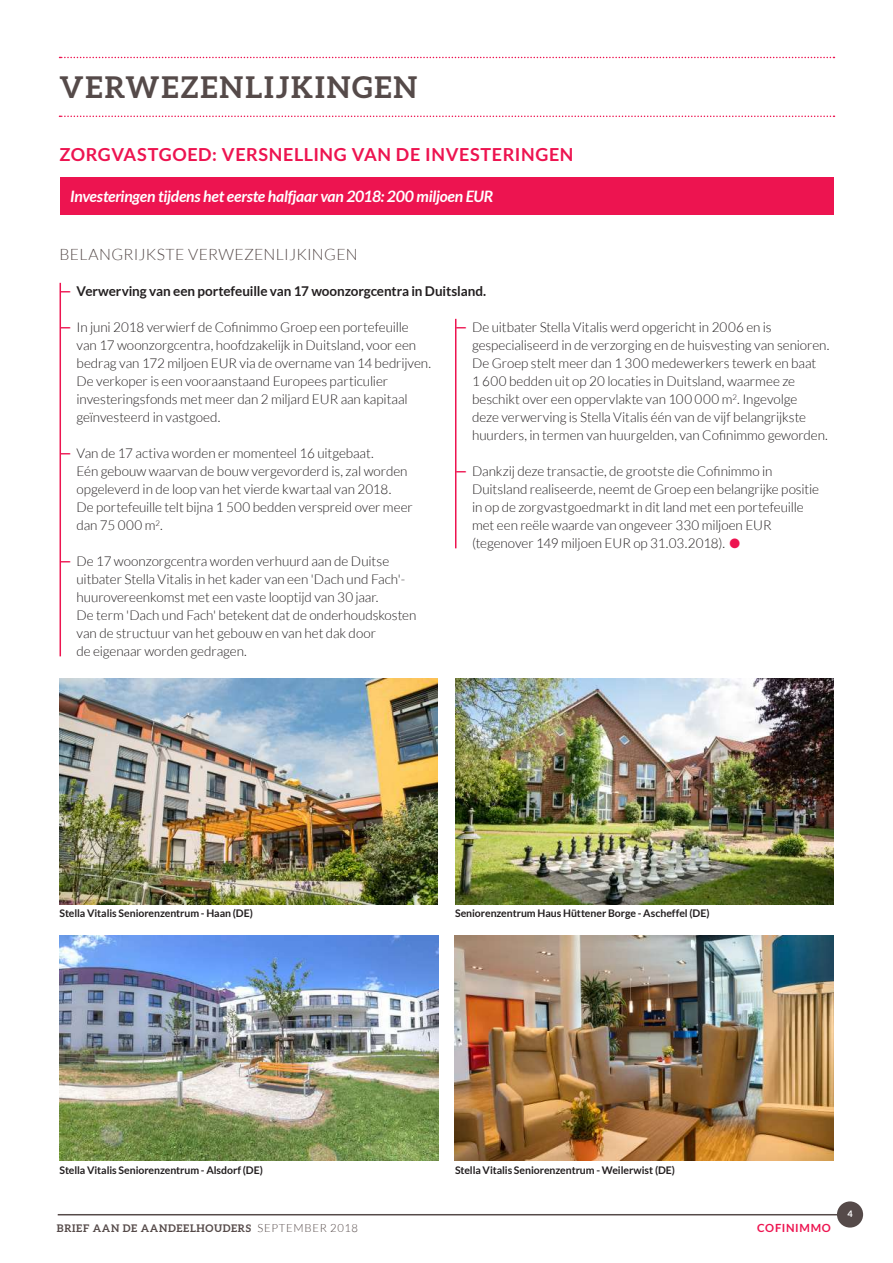
<style>
.page{position:relative;width:893px;height:1263px;background:#fff}
.page>*{position:absolute;margin:0;border:0;box-sizing:border-box;transform-origin:0 0}
.t1{font:700 30px "Aleo";letter-spacing:.065em;color:#554a49}
.t2{font:700 18px "Lato";letter-spacing:.03em;color:#ed1450}
.t3{font:italic 700 15.75px "Lato";letter-spacing:-.02em;color:#fff}
.t4{font:300 15.75px "Lato";letter-spacing:.02em;color:#554a49}
.t5{font:300 13.5px/18px "Lato";letter-spacing:-.005em;color:#231f20}
.t6{font:700 13.5px "Lato";letter-spacing:-.01em;color:#231f20}
.t7{font:700 11.25px "Lato";letter-spacing:.06em;color:#ed1450}
.t8{font:700 10.5px "Lato";letter-spacing:-.005em;color:#231f20}
.t9{font:700 10.5px "Aleo";letter-spacing:.065em;color:#554a49}
.t10{font:700 9px "Aleo";color:#fff}
.s1{font-size:14.25px;color:#ed1450}
.s2{font-weight:700;font-size:14.25px;color:#ed1450}
.s3{color:#ed1450}
.s4{font-family:"Lato";font-weight:300;font-size:11.25px}
</style>
<div class="page">
<hr style="left:58px;top:1214px;width:785px;height:1px;background:#554a49">
<div style="left:837px;top:1201px;width:26px;height:26px;background:#554a49;border-radius:50%"></div>
<svg style="left:60px;top:57px;width:774px;height:1px"></svg>
<svg style="left:59px;top:116px;width:775px;height:1px"></svg>
<hr style="left:60px;top:283px;width:1px;height:373px;background:#ed1450">
<hr style="left:455px;top:319px;width:1px;height:229px;background:#ed1450">
<img style="left:60px;top:679px;width:378px;height:225px">
<img style="left:60px;top:935px;width:378px;height:225px">
<img style="left:455px;top:679px;width:378px;height:225px">
<img style="left:455px;top:935px;width:378px;height:225px">
<div style="left:60px;top:178px;width:773px;height:37px;background:#ed1450"></div>
<h1 class="t1" style="left:60px;top:70px;width:359px">VERWEZENLIJKINGEN</h1>
<h2 class="t2" style="left:60px;top:144px;width:515px">ZORGVASTGOED: VERSNELLING VAN DE INVESTERINGEN</h2>
<p class="t3" style="left:70px;top:187px;width:425px">Investeringen tijdens het eerste halfjaar van 2018: 200 miljoen EUR</p>
<p class="t4" style="left:60px;top:246px;width:300px">BELANGRIJKSTE VERWEZENLIJKINGEN</p>
<p class="t6" style="left:60px;top:284px;width:428px"><span class="s1">—</span> Verwerving van een portefeuille van 17 woonzorgcentra in Duitsland.</p>
<p class="t5" style="left:77px;top:319px;width:356px;text-indent:-17px"><span class="s2">—</span> In juni 2018 verwierf de Cofinimmo Groep een portefeuille van 17 woonzorgcentra, hoofdzakelijk in Duitsland, voor een bedrag van 172 miljoen EUR via de overname van 14 bedrijven.<br>De verkoper is een vooraanstaand Europees particulier investeringsfonds met meer dan 2 miljard EUR aan kapitaal geïnvesteerd in vastgoed.</p>
<p class="t5" style="left:77px;top:445px;width:338px;text-indent:-17px"><span class="s2">—</span> Van de 17 activa worden er momenteel 16 uitgebaat.<br>Eén gebouw waarvan de bouw vergevorderd is, zal worden opgeleverd in de loop van het vierde kwartaal van 2018.<br>De portefeuille telt bijna 1 500 bedden verspreid over meer dan 75 000 m<sup>2</sup>.</p>
<p class="t5" style="left:77px;top:553px;width:341px;text-indent:-17px"><span class="s2">—</span> De 17 woonzorgcentra worden verhuurd aan de Duitse uitbater Stella Vitalis in het kader van een 'Dach und Fach'- huurovereenkomst met een vaste looptijd van 30 jaar.<br>De term 'Dach und Fach' betekent dat de onderhoudskosten van de structuur van het gebouw en van het dak door<br>de eigenaar worden gedragen.</p>
<p class="t5" style="left:472px;top:319px;width:359px;text-indent:-17px"><span class="s2">—</span> De uitbater Stella Vitalis werd opgericht in 2006 en is gespecialiseerd in de verzorging en de huisvesting van senioren.<br>De Groep stelt meer dan 1 300 medewerkers tewerk en baat<br>1 600 bedden uit op 20 locaties in Duitsland, waarmee ze beschikt over een oppervlakte van 100 000 m<sup>2</sup>. Ingevolge<br>deze verwerving is Stella Vitalis één van de vijf belangrijkste huurders, in termen van huurgelden, van Cofinimmo geworden.</p>
<p class="t5" style="left:472px;top:463px;width:349px;text-indent:-17px"><span class="s2">—</span> Dankzij deze transactie, de grootste die Cofinimmo in Duitsland realiseerde, neemt de Groep een belangrijke positie in op de zorgvastgoedmarkt in dit land met een portefeuille met een reële waarde van ongeveer 330 miljoen EUR (tegenover 149 miljoen EUR op 31.03.2018). <span class="s3">●</span></p>
<p class="t8" style="left:60px;top:907px;width:195px">Stella Vitalis Seniorenzentrum - Haan (DE)</p>
<p class="t8" style="left:455px;top:907px;width:256px">Seniorenzentrum Haus Hüttener Borge - Ascheffel (DE)</p>
<p class="t8" style="left:60px;top:1164px;width:205px">Stella Vitalis Seniorenzentrum - Alsdorf (DE)</p>
<p class="t8" style="left:455px;top:1164px;width:222px">Stella Vitalis Seniorenzentrum - Weilerwist (DE)</p>
<p class="t9" style="left:57px;top:1222px;width:303px">BRIEF AAN DE AANDEELHOUDERS <span class="s4">SEPTEMBER 2018</span></p>
<p class="t7" style="left:757px;top:1222px;width:75px">COFINIMMO</p>
<p class="t10" style="left:847px;top:1209px;width:7px">4</p>
</div>
